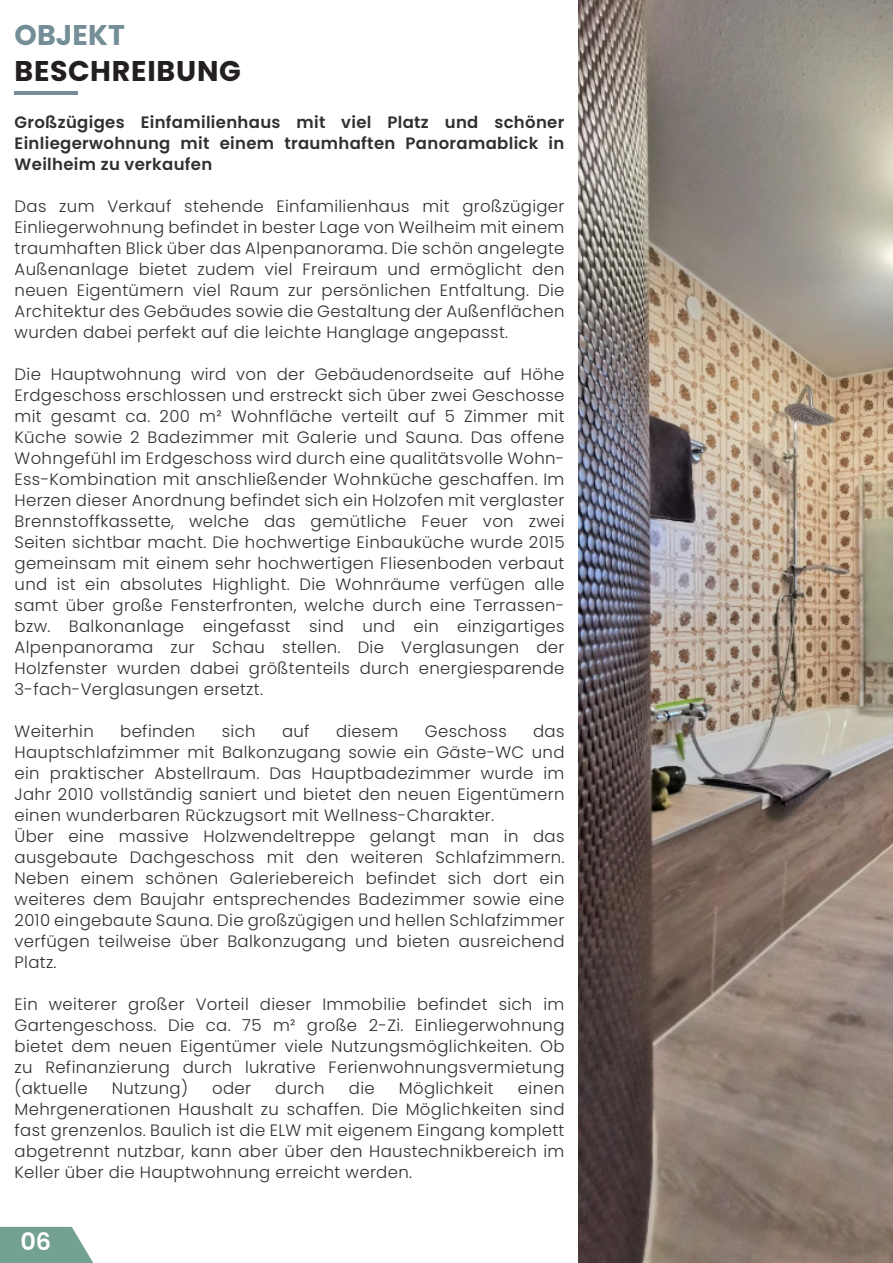
<style>
.page{position:relative;width:893px;height:1263px;background:#fff}
.page>*{position:absolute;margin:0;border:0;box-sizing:border-box;transform-origin:0 0}
.t1{font:700 28.5px "Poppins";letter-spacing:.025em;color:#231f20}
.t2{font:700 28.5px "Poppins";letter-spacing:.005em;color:#748e97}
.t3{font:600 24px "Poppins";color:#fff}
.t4{font:300 16.5px/21px "Poppins";letter-spacing:.02em;color:#312f30;text-align:justify}
.t5{font:600 16.5px/21px "Poppins";letter-spacing:.02em;color:#312f30;text-align:justify}
</style>
<div class="page">
<img style="left:578px;top:0;width:315px;height:1263px">
<hr style="left:15px;top:91px;width:63px;height:4px;background:#748e97">
<svg style="left:0;top:1227px;width:93px;height:36px;background:#82ab9f"></svg>
<p class="t2" style="left:15px;top:18px;width:112px">OBJEKT</p>
<p class="t1" style="left:15px;top:54px;width:228px">BESCHREIBUNG</p>
<p class="t5" style="left:15px;top:112px;width:551px">Großzügiges Einfamilienhaus mit viel Platz und schöner Einliegerwohnung mit einem traumhaften Panoramablick in Weilheim zu verkaufen</p>
<p class="t4" style="left:15px;top:196px;width:551px">Das zum Verkauf stehende Einfamilienhaus mit großzügiger Einliegerwohnung befindet in bester Lage von Weilheim mit einem traumhaften Blick über das Alpenpanorama. Die schön angelegte Außenanlage bietet zudem viel Freiraum und ermöglicht den neuen Eigentümern viel Raum zur persönlichen Entfaltung. Die Architektur des Gebäudes sowie die Gestaltung der Außenflächen wurden dabei perfekt auf die leichte Hanglage angepasst.</p>
<p class="t4" style="left:15px;top:364px;width:551px">Die Hauptwohnung wird von der Gebäudenordseite auf Höhe Erdgeschoss erschlossen und erstreckt sich über zwei Geschosse mit gesamt ca. 200 m² Wohnfläche verteilt auf 5 Zimmer mit Küche sowie 2 Badezimmer mit Galerie und Sauna. Das offene Wohngefühl im Erdgeschoss wird durch eine qualitätsvolle Wohn-Ess-Kombination mit anschließender Wohnküche geschaffen. Im Herzen dieser Anordnung befindet sich ein Holzofen mit verglaster Brennstoffkassette, welche das gemütliche Feuer von zwei Seiten sichtbar macht. Die hochwertige Einbauküche wurde 2015 gemeinsam mit einem sehr hochwertigen Fliesenboden verbaut und ist ein absolutes Highlight. Die Wohnräume verfügen alle samt über große Fensterfronten, welche durch eine Terrassen&shy;bzw. Balkonanlage eingefasst sind und ein einzigartiges Alpenpanorama zur Schau stellen. Die Verglasungen der Holzfenster wurden dabei größtenteils durch energiesparende 3-fach-Verglasungen ersetzt.</p>
<p class="t4" style="left:15px;top:721px;width:81px">Weiterhin</p>
<p class="t4" style="left:120px;top:721px;width:77px">befinden</p>
<p class="t4" style="left:222px;top:721px;width:35px">sich</p>
<p class="t4" style="left:282px;top:721px;width:29px">auf</p>
<p class="t4" style="left:336px;top:721px;width:64px">diesem</p>
<p class="t4" style="left:425px;top:721px;width:83px">Geschoss</p>
<p class="t4" style="left:15px;top:721px;width:551px;text-indent:519px">das Hauptschlafzimmer mit Balkonzugang sowie ein Gäste-WC und ein praktischer Abstellraum. Das Hauptbadezimmer wurde im Jahr 2010 vollständig saniert und bietet den neuen Eigentümern einen wunderbaren Rückzugsort mit Wellness-Charakter.</p>
<p class="t4" style="left:15px;top:826px;width:551px">Über eine massive Holzwendeltreppe gelangt man in das ausgebaute Dachgeschoss mit den weiteren Schlafzimmern.<br>Neben einem schönen Galeriebereich befindet sich dort ein weiteres dem Baujahr entsprechendes Badezimmer sowie eine 2010 eingebaute Sauna. Die großzügigen und hellen Schlafzimmer verfügen teilweise über Balkonzugang und bieten ausreichend Platz.</p>
<p class="t4" style="left:15px;top:994px;width:551px">Ein weiterer großer Vorteil dieser Immobilie befindet sich im Gartengeschoss. Die ca. 75 m² große 2-Zi. Einliegerwohnung bietet dem neuen Eigentümer viele Nutzungsmöglichkeiten. Ob zu Refinanzierung durch lukrative Ferienwohnungsvermietung (aktuelle</p>
<p class="t4" style="left:112px;top:1078px;width:78px">Nutzung)</p>
<p class="t4" style="left:212px;top:1078px;width:40px">oder</p>
<p class="t4" style="left:275px;top:1078px;width:51px">durch</p>
<p class="t4" style="left:349px;top:1078px;width:27px">die</p>
<p class="t4" style="left:399px;top:1078px;width:96px">Möglichkeit</p>
<p class="t4" style="left:15px;top:1078px;width:551px;text-indent:503px">einen Mehrgenerationen Haushalt zu schaffen. Die Möglichkeiten sind fast grenzenlos. Baulich ist die ELW mit eigenem Eingang komplett abgetrennt nutzbar, kann aber über den Haustechnikbereich im Keller über die Hauptwohnung erreicht werden.</p>
<p class="t3" style="left:21px;top:1228px;width:32px">06</p>
</div>
